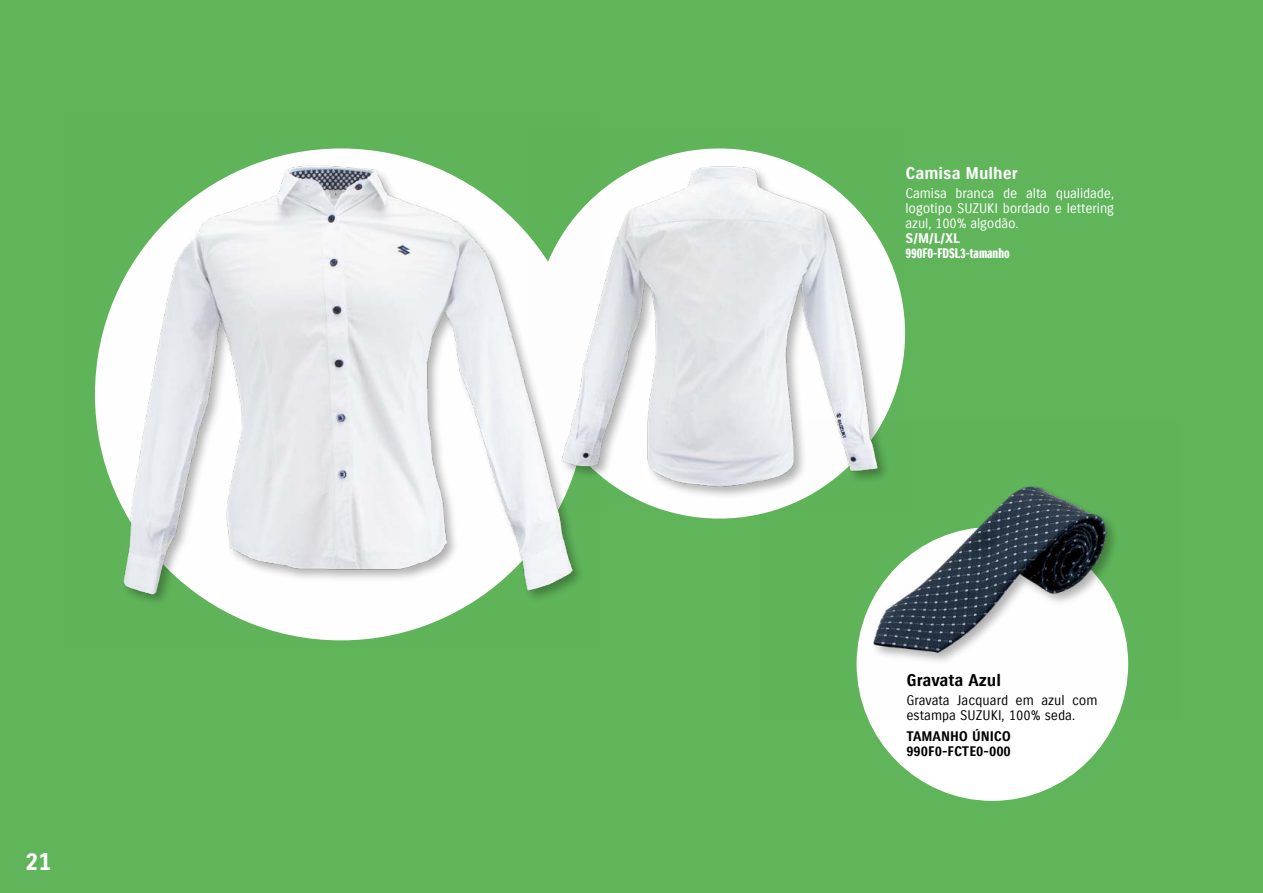
<style>
.page{position:relative;width:1263px;height:893px;background:#60b55a}
.page>*{position:absolute;margin:0;border:0;box-sizing:border-box;transform-origin:0 0}
.t1{font:24px "Suzuki PRO Bold";color:#fff}
.t2{font:16.5px "Suzuki PRO Bold";color:#fff}
.t3{font:16.5px "Suzuki PRO Bold";color:#000}
.t4{font:13.5px/15px "Suzuki PRO Regular";letter-spacing:-.01em;color:#fff;text-align:justify}
.t5{font:13.5px/15px "Suzuki PRO Regular";color:#000}
.t6{font:13.5px/15px "Suzuki PRO Bold";color:#000}
.t7{font:13.5px "Suzuki PRO Headline";color:#fff}
.t8{font:13.5px "Suzuki PRO Bold";color:#fff}
</style>
<div class="page">
<img style="left:95px;top:148px;width:485px;height:493px">
<img style="left:529px;top:148px;width:377px;height:362px">
<div style="left:856px;top:527px;width:272px;height:274px;background:#fff;border-radius:50%"></div>
<img style="left:761px;top:420px;width:368px;height:299px">
<h1 class="t1" style="left:26px;top:847px;width:27px">21</h1>
<p class="t2" style="left:905px;top:163px;width:114px">Camisa Mulher</p>
<p class="t4" style="left:905px;top:186px;width:210px">Camisa branca de alta qualidade, logotipo SUZUKI bordado e lettering azul, 100% algodão.</p>
<p class="t8" style="left:905px;top:230px;width:56px">S/M/L/XL</p>
<p class="t7" style="left:905px;top:245px;width:106px">990F0-FDSL3-tamanho</p>
<p class="t3" style="left:906px;top:670px;width:96px">Gravata Azul</p>
<p class="t5" style="left:906px;top:693px;width:193px">Gravata Jacquard em azul com estampa SUZUKI, 100% seda.</p>
<p class="t6" style="left:906px;top:729px;width:106px">TAMANHO ÚNICO<br>990F0-FCTE0-000</p>
</div>
